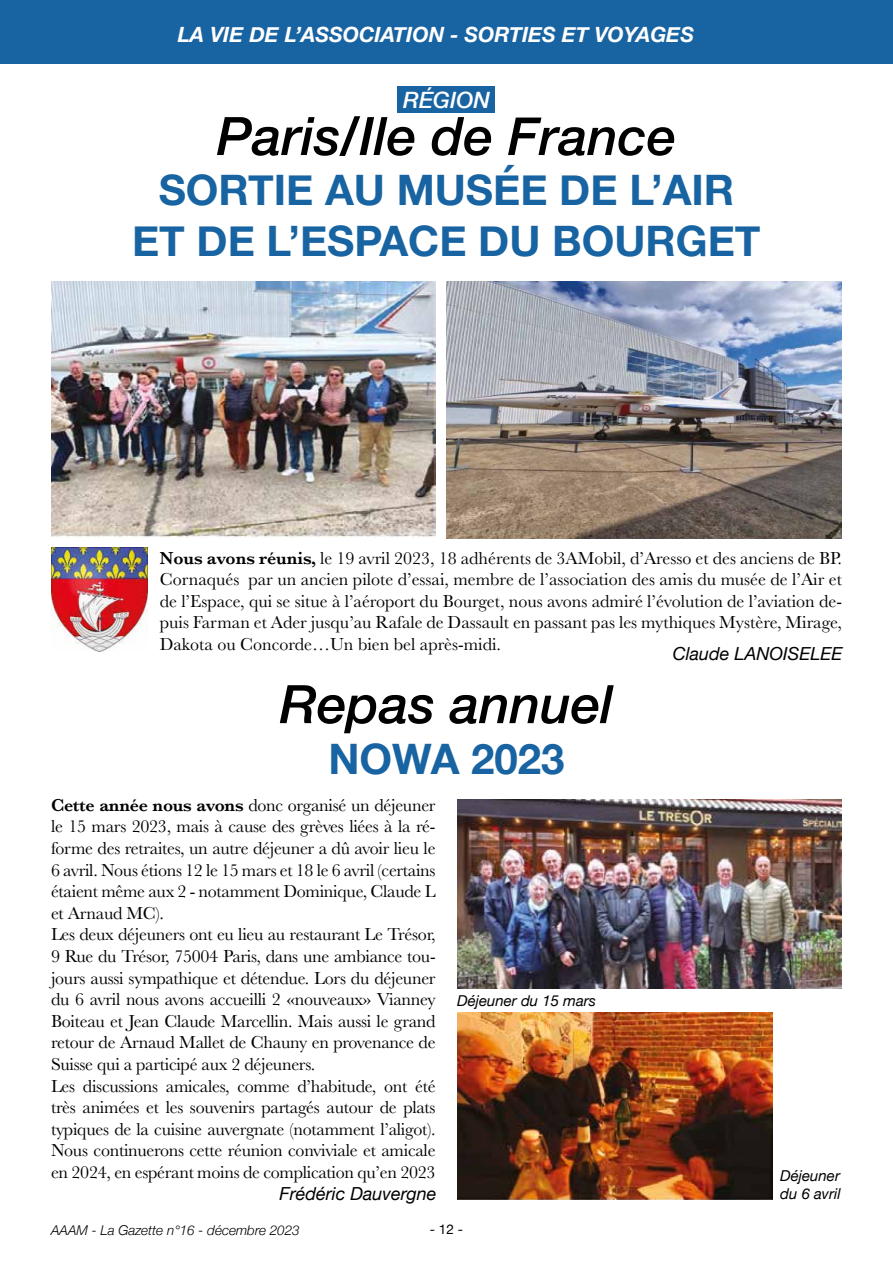
<style>
.page{position:relative;width:893px;height:1263px;background:#fff}
.page>*{position:absolute;margin:0;border:0;box-sizing:border-box;transform-origin:0 0}
.t1{font:italic 500 53.1px "Helvetica Neue";color:#000}
.t2{font:700 42px/50.4px "Helvetica Neue";color:#1863a1;text-align:center}
.t3{font:italic 500 22.5px "Helvetica Neue";color:#fff}
.t4{font:italic 700 21px "Helvetica Neue";color:#fff}
.t5{font:18px/21.6px "Baskerville";letter-spacing:-.015em;color:#000;text-align:justify}
.t6{font:italic 18px "Helvetica Neue";color:#000}
.t7{font:italic 15px/18px "Helvetica Neue";color:#000}
.t8{font:italic 300 13.5px "Helvetica Neue";color:#000}
.t9{font:13.5px "Helvetica Neue";color:#000}
.s1{font-size:52.5px}
.s2{font-weight:600}
</style>
<div class="page">
<div style="left:0;top:0;width:893px;height:64px;background:#1863a1"></div>
<div style="left:398px;top:86px;width:97px;height:27px;background:#1863a1"></div>
<img style="left:51px;top:547px;width:96px;height:104px">
<img style="left:51px;top:282px;width:385px;height:256px">
<img style="left:446px;top:282px;width:396px;height:256px">
<img style="left:457px;top:800px;width:385px;height:189px">
<img style="left:457px;top:1012px;width:316px;height:187px">
<p class="t4" style="left:178px;top:18px;width:518px">LA VIE DE L’ASSOCIATION - SORTIES ET VOYAGES</p>
<p class="t3" style="left:403px;top:81px;width:88px">RÉGION</p>
<h1 class="t1" style="left:217px;top:91px;width:461px">Paris/Ile de <span class="s1">France</span></h1>
<h2 class="t2" style="left:132px;top:166px;width:630px">SORTIE AU MUSÉE DE L’AIR<br>ET DE L’ESPACE DU BOURGET</h2>
<p class="t5" style="left:160px;top:547px;width:684px"><span class="s2">Nous avons réunis,</span> le 19 avril 2023, 18 adhérents de 3AMobil, d’Aresso et des anciens de BP.<br>Cornaqués par un ancien pilote d’essai, membre de l’association des amis du musée de l’Air et de l’Espace, qui se situe à l’aéroport du Bourget, nous avons admiré l’évolution de l’aviation de&shy;puis Farman et Ader jusqu’au Rafale de Dassault en passant pas les mythiques Mystère, Mirage, Dakota ou Concorde…Un bien bel après-midi.</p>
<p class="t6" style="left:673px;top:640px;width:171px">Claude LANOISELEE</p>
<h1 class="t1" style="left:280px;top:659px;width:335px">Repas annuel</h1>
<h2 class="t2" style="left:328px;top:734px;width:238px">NOWA 2023</h2>
<p class="t5" style="left:51px;top:794px;width:386px;text-align:left"><span class="s2">Cette année nous avons</span> donc organisé un déjeuner le 15 mars 2023, mais à cause des grèves liées à la ré&shy;forme des retraites, un autre déjeuner a dû avoir lieu le 6 avril. Nous étions 12 le 15 mars et 18 le 6 avril (certains étaient même aux 2 - notamment Dominique, Claude L et Arnaud MC).<br>Les deux déjeuners ont eu lieu au restaurant Le Trésor, 9 Rue du Trésor, 75004 Paris, dans une ambiance tou&shy;jours aussi sympathique et détendue. Lors du déjeuner du 6 avril nous avons accueilli 2 «nouveaux» Vianney Boiteau et Jean Claude Marcellin. Mais aussi le grand retour de Arnaud Mallet de Chauny en provenance de Suisse qui a participé aux 2 déjeuners.<br>Les discussions amicales, comme d’habitude, ont été très animées et les souvenirs partagés autour de plats typiques de la cuisine auvergnate (notamment l’aligot).<br>Nous continuerons cette réunion conviviale et amicale en 2024, en espérant moins de complication qu’en 2023</p>
<p class="t6" style="left:280px;top:1180px;width:158px">Frédéric Dauvergne</p>
<p class="t7" style="left:457px;top:993px;width:140px">Déjeuner du 15 mars</p>
<p class="t8" style="left:51px;top:1219px;width:250px">AAAM - La Gazette n°16 - décembre 2023</p>
<p class="t9" style="left:430px;top:1220px;width:35px">- 12 -</p>
<p class="t7" style="left:780px;top:1167px;width:62px">Déjeuner du 6 avril</p>
</div>
